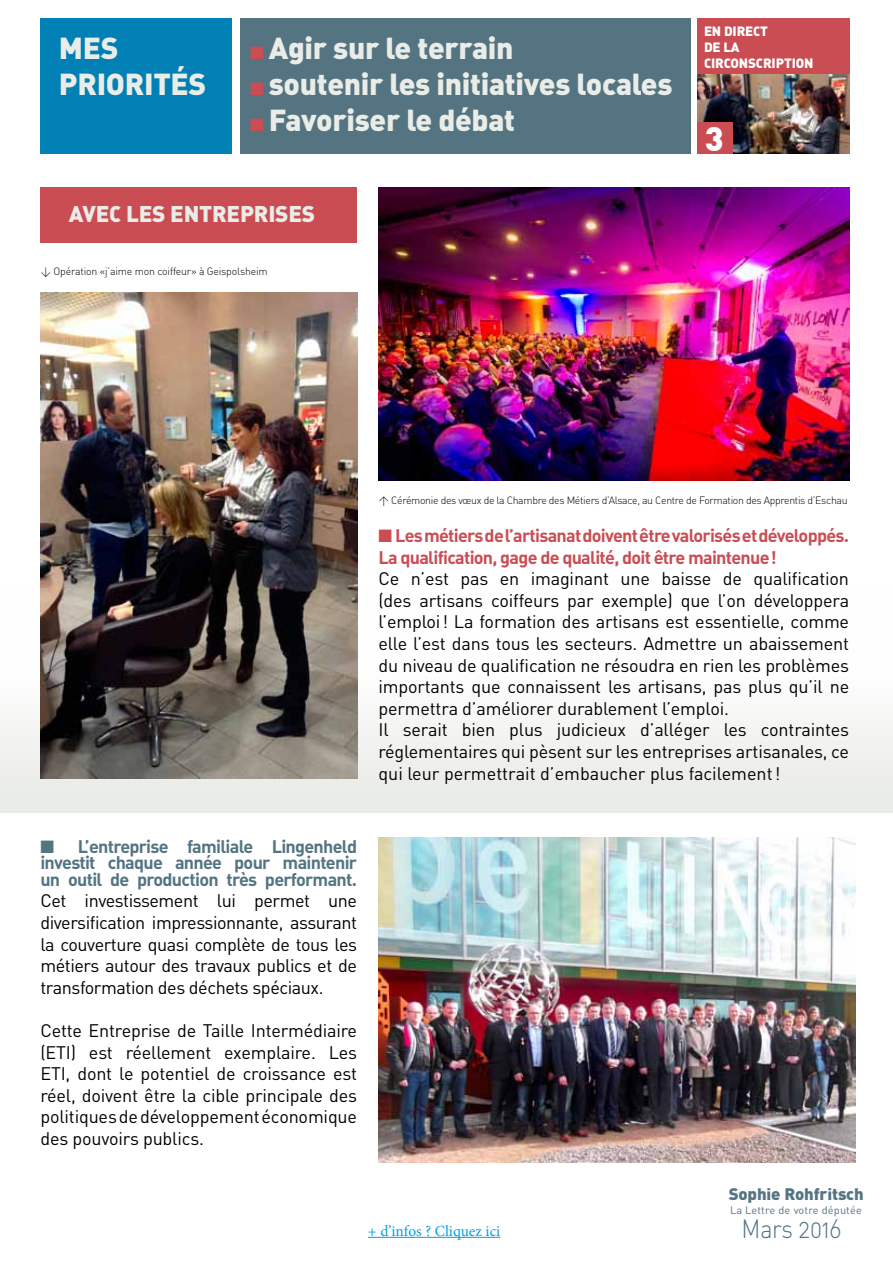
<style>
.page{position:relative;width:893px;height:1263px;background:#fff}
.page>*{position:absolute;margin:0;border:0;box-sizing:border-box;transform-origin:0 0}
.t1{font:33.3px "DIN Black Alternate";color:#fff}
.t2{font:30px/36px "DIN Black Alternate";letter-spacing:-.01em;color:#eaece7}
.t3{font:26.1px "DIN Light Alternate";letter-spacing:-.01em;color:#547482;scale:.89 1}
.t4{font:22.5px "DIN Black Alternate";letter-spacing:-.01em;color:#eaece7}
.t5{font:18px/21.6px "DIN";letter-spacing:-.01em;color:#000;text-align:justify}
.t6{font:18px/21.6px "DIN Bold Alternate";letter-spacing:-.04em;color:#ca4d54}
.t7{font:18px/16.5px "DIN Bold Alternate";letter-spacing:-.04em;color:#547482;text-align:justify}
.t8{font:900 16.5px "DIN";letter-spacing:-.01em;color:#547482}
.t9{font:15.45px "Minion Pro";color:#009ee3}
.t10{font:13.35px/16px "DIN Black Alternate";letter-spacing:-.01em;color:#fff}
.t11{font:10.8px "DIN Regular Alternate";letter-spacing:.01em;color:#547482}
.t12{font:10.5px "DIN Light Alternate";letter-spacing:-.03em;color:#000}
.s1{color:#ca4d54}
</style>
<div class="page">
<div style="left:0;top:589px;width:893px;height:224px;background:linear-gradient(to bottom,#fff,#eaece7)"></div>
<div style="left:240px;top:19px;width:450px;height:135px;background:#547482"></div>
<div style="left:697px;top:19px;width:152px;height:135px;background:#ca4d54"></div>
<img style="left:697px;top:75px;width:152px;height:79px">
<div style="left:697px;top:123px;width:35px;height:31px;background:#ca4d54"></div>
<hr style="left:368px;top:1237px;width:132px;height:1px;background:#009ee3">
<div style="left:40px;top:19px;width:192px;height:135px;background:#0080b5"></div>
<img style="left:40px;top:292px;width:317px;height:486px">
<img style="left:378px;top:187px;width:471px;height:294px">
<div style="left:40px;top:187px;width:317px;height:55px;background:#ca4d54"></div>
<img style="left:378px;top:838px;width:478px;height:324px">
<h2 class="t2" style="left:59px;top:28px;width:146px">Me s priorités</h2>
<h2 class="t2" style="left:250px;top:28px;width:265px"><span class="s1">■</span> Agir sur le terrain</h2>
<h2 class="t2" style="left:250px;top:64px;width:424px"><span class="s1">■</span> soutenir les initiatives locales</h2>
<h2 class="t2" style="left:250px;top:100px;width:266px"><span class="s1">■</span> Favoriser le débat</h2>
<p class="t4" style="left:69px;top:199px;width:246px">Avec les entreprises</p>
<p class="t12" style="left:40px;top:265px;width:229px">&lt; Opération «j’aime mon coiffeur» à Geispolsheim</p>
<p class="t10" style="left:704px;top:22px;width:111px">En direct<br>de la circonscription</p>
<h1 class="t1" style="left:705px;top:113px;width:20px">3</h1>
<p class="t12" style="left:378px;top:494px;width:471px">&gt; Cérémonie des vœux de la Chambre des Métiers d’Alsace, au Centre de Formation des Apprentis d’Eschau</p>
<p class="t6" style="left:378px;top:524px;width:472px">■ Les métiers de l’artisanat doivent être valorisés et développés.<br>La qualification, gage de qualité, doit être maintenue!</p>
<p class="t5" style="left:378px;top:568px;width:472px;text-align:left">Ce n’est pas en imaginant une baisse de qualification (des artisans coiffeurs par exemple) que l’on développera l’emploi! La formation des artisans est essentielle, comme elle l’est dans tous les secteurs. Admettre un abaissement du niveau de qualification ne résoudra en rien les problèmes importants que connaissent les artisans, pas plus qu’il ne permettra d’améliorer durablement l’emploi.<br>Il serait bien plus judicieux d’alléger les contraintes réglementaires qui pèsent sur les entreprises artisanales, ce qui leur permettrait d’embaucher plus facilement!</p>
<p class="t7" style="left:40px;top:837px;width:318px">■ L’entreprise familiale Lingenheld investit chaque année pour maintenir un outil de production très performant.</p>
<p class="t5" style="left:40px;top:890px;width:318px">Cet investissement lui permet une diversification impressionnante, assurant la couverture quasi complète de tous les métiers autour des travaux publics et de transformation des déchets spéciaux.</p>
<p class="t5" style="left:40px;top:1019px;width:318px">Cette Entreprise de Taille Intermédiaire (ETI) est réellement exemplaire. Les ETI, dont le potentiel de croissance est réel, doivent être la cible principale des politiques de développement économique des pouvoirs publics.</p>
<p class="t8" style="left:729px;top:1182px;width:137px">Sophie Rohfritsch</p>
<p class="t11" style="left:730px;top:1203px;width:133px">La lettre de votre députée</p>
<p class="t9" style="left:368px;top:1220px;width:134px">+ d’infos ? Cliquez ici</p>
<h3 class="t3" style="left:741px;top:1213px;width:114px">Mars 2016</h3>
</div>
